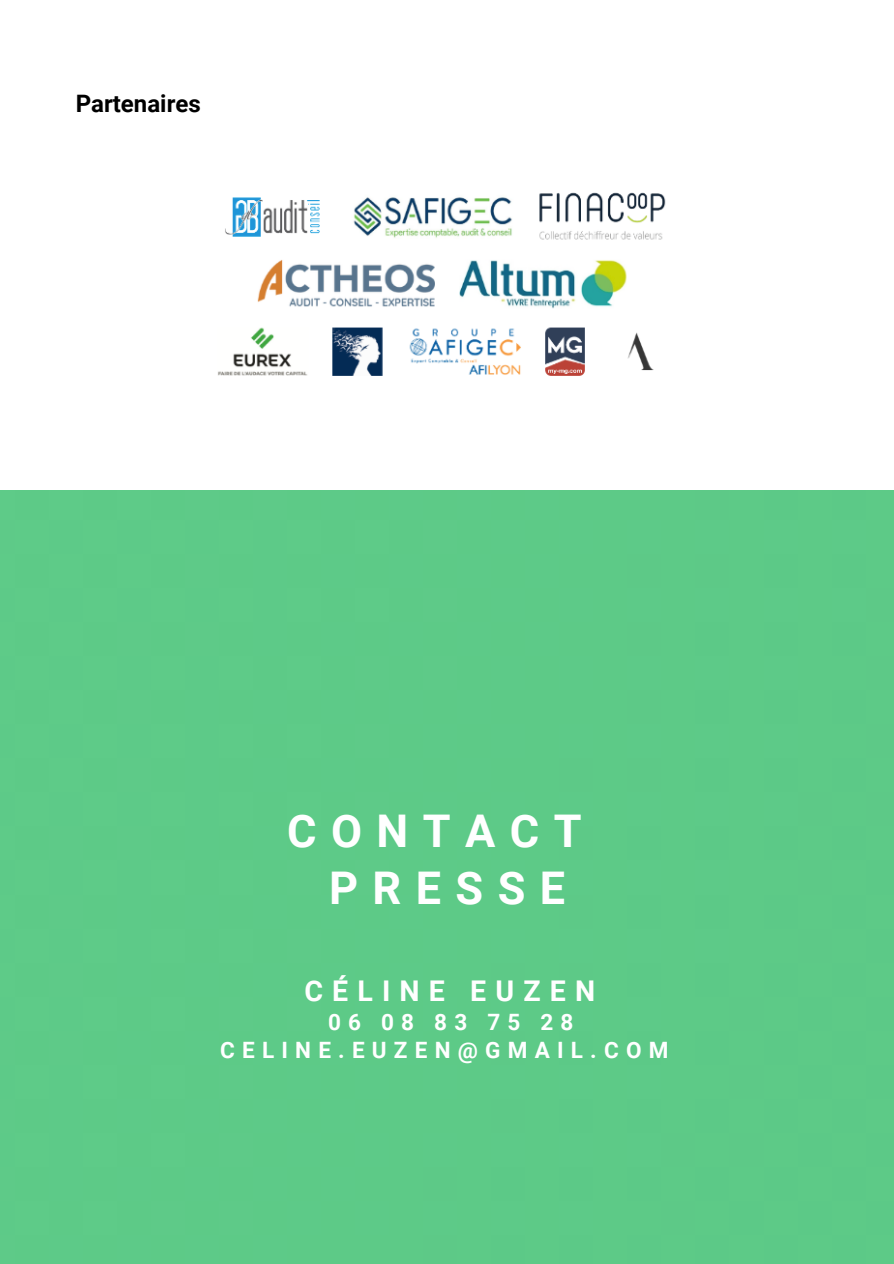
<style>
.page{position:relative;width:894px;height:1264px;background:#fff}
.page>*{position:absolute;margin:0;border:0;box-sizing:border-box;transform-origin:0 0}
.t1{font:700 45px "Roboto";letter-spacing:.32em;color:#fff}
.t2{font:700 28.5px "Roboto";letter-spacing:.32em;color:#fff}
.t3{font:700 24px "Roboto";color:#000}
.t4{font:700 22.5px "Roboto";letter-spacing:.32em;color:#fff}
</style>
<div class="page">
<img style="left:218px;top:192px;width:448px;height:184px">
<div style="left:0;top:490px;width:893px;height:773px;background:#5dca87"></div>
<p class="t3" style="left:76px;top:89px;width:126px">Partenaires</p>
<p class="t1" style="left:287px;top:805px;width:296px">CONTACT</p>
<p class="t1" style="left:329px;top:861px;width:237px">PRESSE</p>
<p class="t2" style="left:304px;top:974px;width:292px">CÉLINE EUZEN</p>
<p class="t4" style="left:328px;top:1008px;width:247px">06 08 83 75 28</p>
<p class="t4" style="left:220px;top:1037px;width:449px">CELINE.EUZEN@GMAIL.COM</p>
</div>
